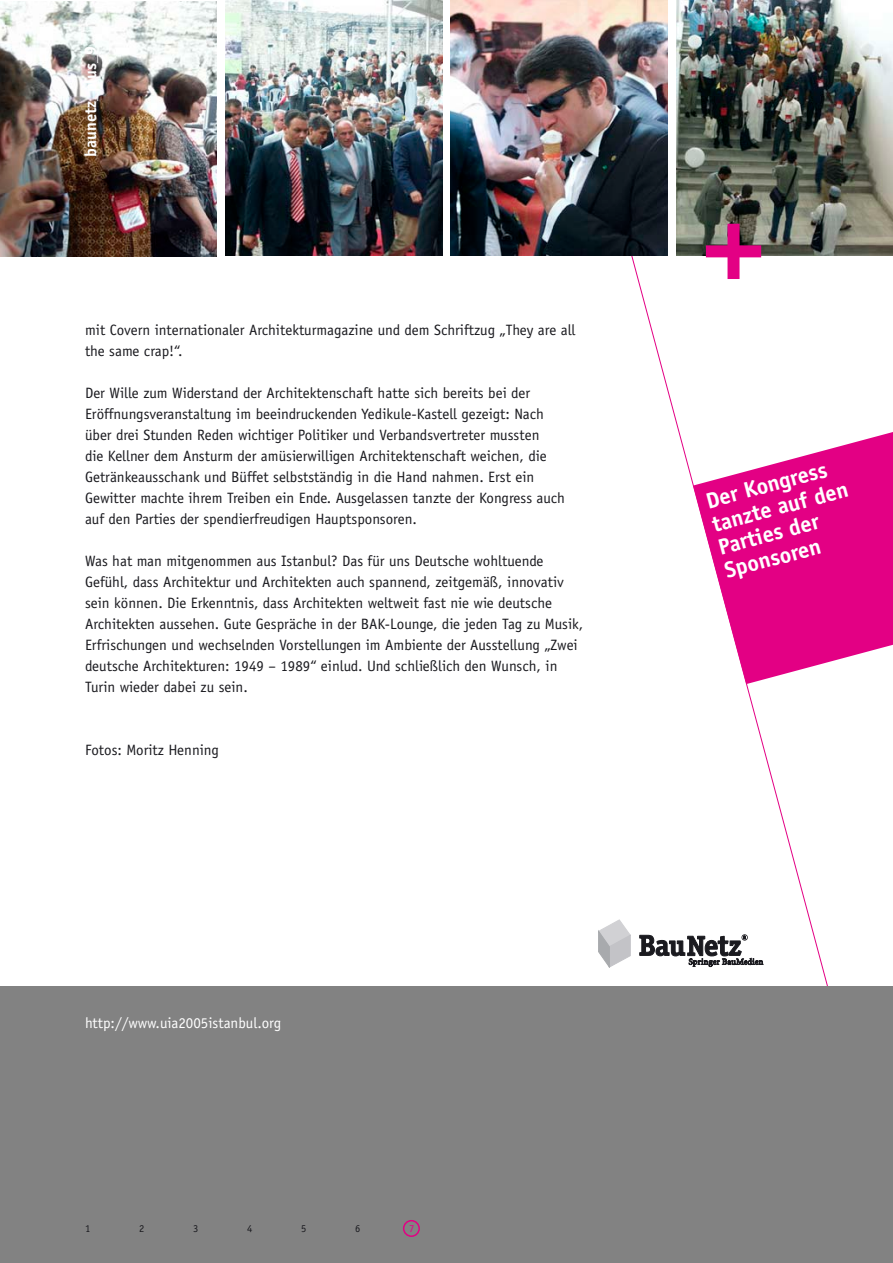
<style>
.page{position:relative;width:893px;height:1263px;background:#fff}
.page>*{position:absolute;margin:0;border:0;box-sizing:border-box;transform-origin:0 0}
.t1{font:700 22.5px/24px "Officina Sans";color:#fff}
.t2{font:700 16.5px "Officina Sans";color:#fff}
.t3{font:15px/21px "Officina Sans";color:#1a1a1f}
.t4{font:15px "Officina Sans";color:#fff}
.t5{font:10.5px "Officina Sans";color:#1a1a1f}
.t6{font:10.5px "Officina Sans";color:#e30084}
</style>
<div class="page">
<div style="left:0;top:986px;width:893px;height:277px;background:#828282"></div>
<svg style="left:598px;top:920px;width:32px;height:47px"></svg>
<svg style="left:639px;top:934px;width:124px;height:33px"></svg>
<img style="left:225px;top:1px;width:217px;height:255px">
<div style="left:403px;top:1220px;width:17px;height:17px;border:2px solid #e30084;border-radius:50%"></div>
<svg style="left:693px;top:432px;width:200px;height:252px;fill:#e30084"></svg>
<img style="left:451px;top:1px;width:217px;height:255px">
<img style="left:0;top:1px;width:217px;height:255px">
<img style="left:676px;top:1px;width:217px;height:255px">
<div style="left:727px;top:224px;width:12px;height:55px;background:#e30084"></div>
<div style="left:706px;top:245px;width:55px;height:12px;background:#e30084"></div>
<p class="t2" style="left:80px;top:157px;width:113px;rotate:-90deg">baunetz_plus_9</p>
<p class="t3" style="left:85px;top:320px;width:492px">mit Covern internationaler Architekturmagazine und dem Schriftzug „They are all the same crap!“.</p>
<p class="t3" style="left:85px;top:383px;width:481px">Der Wille zum Widerstand der Architektenschaft hatte sich bereits bei der Eröffnungsveranstaltung im beeindruckenden Yedikule-Kastell gezeigt: Nach über drei Stunden Reden wichtiger Politiker und Verbandsvertreter mussten<br>die Kellner dem Ansturm der amüsierwilligen Architektenschaft weichen, die Getränkeausschank und Büffet selbstständig in die Hand nahmen. Erst ein Gewitter machte ihrem Treiben ein Ende. Ausgelassen tanzte der Kongress auch auf den Parties der spendierfreudigen Hauptsponsoren.</p>
<p class="t3" style="left:85px;top:551px;width:500px">Was hat man mitgenommen aus Istanbul? Das für uns Deutsche wohltuende Gefühl, dass Architektur und Architekten auch spannend, zeitgemäß, innovativ sein können. Die Erkenntnis, dass Architekten weltweit fast nie wie deutsche Architekten aussehen. Gute Gespräche in der BAK-Lounge, die jeden Tag zu Musik, Erfrischungen und wechselnden Vorstellungen im Ambiente der Ausstellung „Zwei deutsche Architekturen: 1949 – 1989“ einlud. Und schließlich den Wunsch, in Turin wieder dabei zu sein.</p>
<p class="t3" style="left:85px;top:740px;width:135px">Fotos: Moritz Henning</p>
<p class="t4" style="left:85px;top:1014px;width:198px">http://www.uia2005istanbul.org</p>
<p class="t5" style="left:85px;top:1222px;width:7px">1</p>
<p class="t5" style="left:139px;top:1222px;width:7px">2</p>
<p class="t5" style="left:193px;top:1222px;width:7px">3</p>
<p class="t5" style="left:247px;top:1222px;width:7px">4</p>
<p class="t5" style="left:301px;top:1222px;width:7px">5</p>
<p class="t5" style="left:355px;top:1222px;width:7px">6</p>
<p class="t6" style="left:409px;top:1222px;width:7px">7</p>
<h1 class="t1" style="left:703px;top:489px;width:141px;rotate:-15deg">Der Kongress tanzte auf den<br>Parties der<br>Sponsoren</h1>
</div>
